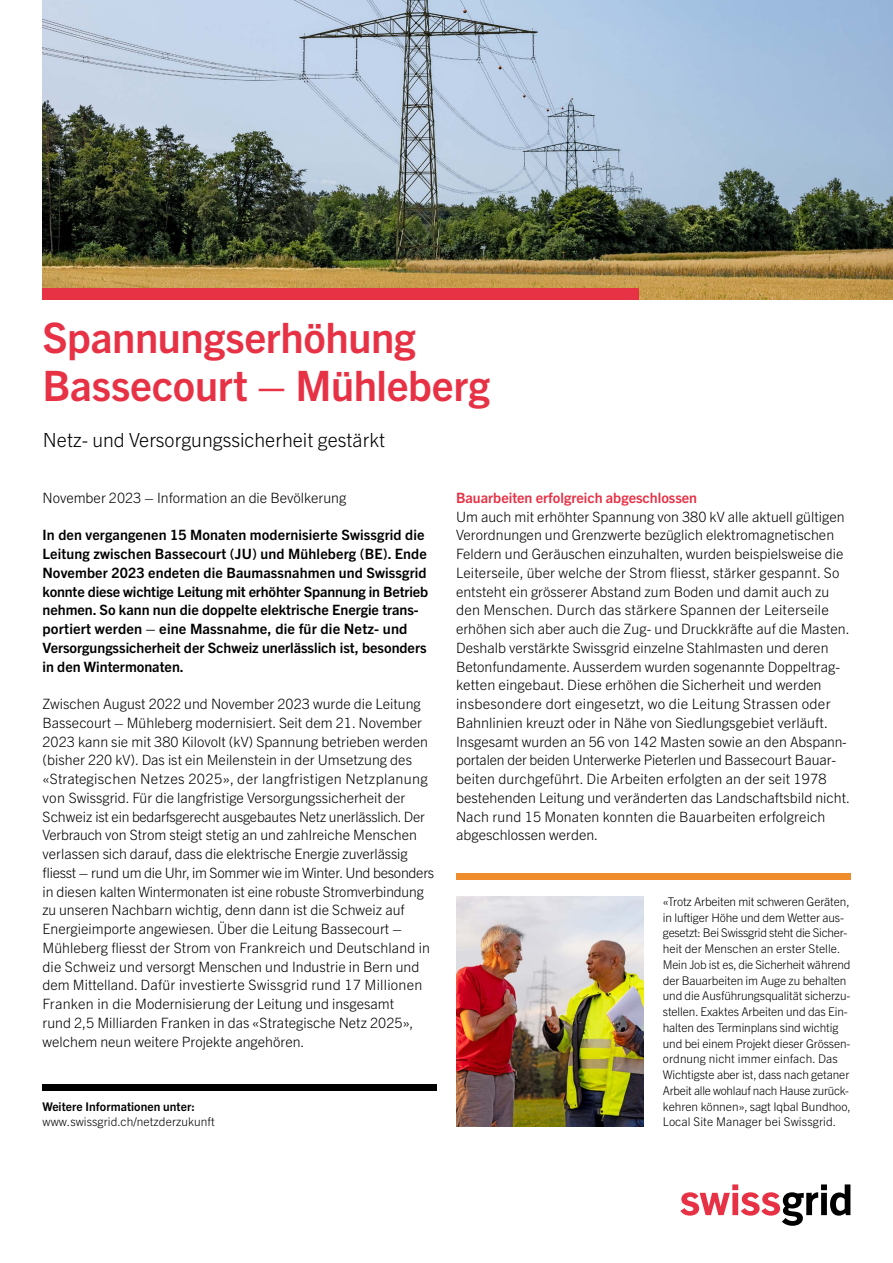
<style>
.page{position:relative;width:893px;height:1263px;background:#fff}
.page>*{position:absolute;margin:0;border:0;box-sizing:border-box;transform-origin:0 0}
.t1{font:700 42px/48px "Trade Gothic Next LT Pro";letter-spacing:-.01em;color:#e73246}
.t2{font:300 19.5px "Trade Gothic Next LT Pro";color:#000}
.t3{font:300 14.25px/18.8px "Trade Gothic Next LT Pro";color:#000}
.t4{font:700 14.25px/18.8px "Trade Gothic Next LT Pro";color:#000}
.t5{font:700 14.25px "Trade Gothic Next LT Pro";color:#e73246}
.t6{font:300 12px/15.8px "Trade Gothic Next LT Pro";letter-spacing:-.01em;color:#000}
.t7{font:700 12px "Trade Gothic Next LT Pro";letter-spacing:.005em;color:#000}
</style>
<div class="page">
<img style="left:43px;top:0;width:850px;height:299px">
<svg style="left:680px;top:1184px;width:170px;height:42px"></svg>
<div style="left:43px;top:288px;width:596px;height:11px;background:#e73246"></div>
<div style="left:43px;top:1084px;width:394px;height:6px;background:#000"></div>
<div style="left:456px;top:873px;width:394px;height:6px;background:#ef8d2d"></div>
<img style="left:456px;top:897px;width:188px;height:229px">
<h1 class="t1" style="left:43px;top:311px;width:449px">Spannungserhöhung<br>Bassecourt – Mühleberg</h1>
<h2 class="t2" style="left:43px;top:426px;width:344px">Netz- und Versorgungssicherheit gestärkt</h2>
<p class="t3" style="left:43px;top:487px;width:305px">November 2023 – Information an die Bevölkerung</p>
<p class="t4" style="left:43px;top:525px;width:387px">In den vergangenen 15 Monaten modernisierte Swissgrid die Leitung zwischen Bassecourt (JU) und Mühleberg (BE). Ende November 2023 endeten die Baumassnahmen und Swissgrid konnte diese wichtige Leitung mit erhöhter Spannung in Betrieb nehmen. So kann nun die doppelte elektrische Energie trans&shy;portiert werden – eine Massnahme, die für die Netz- und Versorgungssicherheit der Schweiz unerlässlich ist, besonders in den Wintermonaten.</p>
<p class="t3" style="left:43px;top:694px;width:393px">Zwischen August 2022 und November 2023 wurde die Leitung Bassecourt – Mühleberg modernisiert. Seit dem 21. November 2023 kann sie mit 380 Kilovolt (kV) Spannung betrieben werden (bisher 220 kV). Das ist ein Meilenstein in der Umsetzung des «Strategischen Netzes 2025», der langfristigen Netzplanung von Swissgrid. Für die langfristige Versorgungssicherheit der Schweiz ist ein bedarfsgerecht ausgebautes Netz unerlässlich. Der Verbrauch von Strom steigt stetig an und zahlreiche Menschen verlassen sich darauf, dass die elektrische Energie zuverlässig fliesst – rund um die Uhr, im Sommer wie im Winter. Und besonders in diesen kalten Wintermonaten ist eine robuste Stromverbindung zu unseren Nachbarn wichtig, denn dann ist die Schweiz auf Energieimporte angewiesen. Über die Leitung Bassecourt – Mühleberg fliesst der Strom von Frankreich und Deutschland in die Schweiz und versorgt Menschen und Industrie in Bern und dem Mittelland. Dafür investierte Swissgrid rund 17 Millionen Franken in die Modernisierung der Leitung und insgesamt<br>rund 2,5 Milliarden Franken in das «Strategische Netz 2025», welchem neun weitere Projekte angehören.</p>
<p class="t7" style="left:43px;top:1098px;width:154px">Weitere Informationen unter:</p>
<p class="t6" style="left:43px;top:1113px;width:174px">www.swissgrid.ch/netzderzukunft</p>
<p class="t5" style="left:456px;top:488px;width:243px">Bauarbeiten erfolgreich abgeschlossen</p>
<p class="t3" style="left:456px;top:506px;width:396px">Um auch mit erhöhter Spannung von 380 kV alle aktuell gültigen Verordnungen und Grenzwerte bezüglich elektromagnetischen Feldern und Geräuschen einzuhalten, wurden beispielsweise die Leiterseile, über welche der Strom fliesst, stärker gespannt. So entsteht ein grösserer Abstand zum Boden und damit auch zu den Menschen. Durch das stärkere Spannen der Leiterseile erhöhen sich aber auch die Zug- und Druckkräfte auf die Masten.<br>Deshalb verstärkte Swissgrid einzelne Stahlmasten und deren Betonfundamente. Ausserdem wurden sogenannte Doppeltrag&shy;ketten eingebaut. Diese erhöhen die Sicherheit und werden insbesondere dort eingesetzt, wo die Leitung Strassen oder Bahnlinien kreuzt oder in Nähe von Siedlungsgebiet verläuft.<br>Insgesamt wurden an 56 von 142 Masten sowie an den Abspann&shy;portalen der beiden Unterwerke Pieterlen und Bassecourt Bauar&shy;beiten durchgeführt. Die Arbeiten erfolgten an der seit 1978 bestehenden Leitung und veränderten das Landschaftsbild nicht.<br>Nach rund 15 Monaten konnten die Bauarbeiten erfolgreich abgeschlossen werden.</p>
<p class="t6" style="left:663px;top:893px;width:189px">«Trotz Arbeiten mit schweren Geräten, in luftiger Höhe und dem Wetter aus&shy;gesetzt: Bei Swissgrid steht die Sicher&shy;heit der Menschen an erster Stelle.<br>Mein Job ist es, die Sicherheit während der Bauarbeiten im Auge zu behalten und die Ausführungsqualität sicherzu&shy;stellen. Exaktes Arbeiten und das Ein&shy;halten des Terminplans sind wichtig und bei einem Projekt dieser Grössen&shy;ordnung nicht immer einfach. Das Wichtigste aber ist, dass nach getaner Arbeit alle wohlauf nach Hause zurück&shy;kehren können», sagt Iqbal Bundhoo, Local Site Manager bei Swissgrid.</p>
</div>
